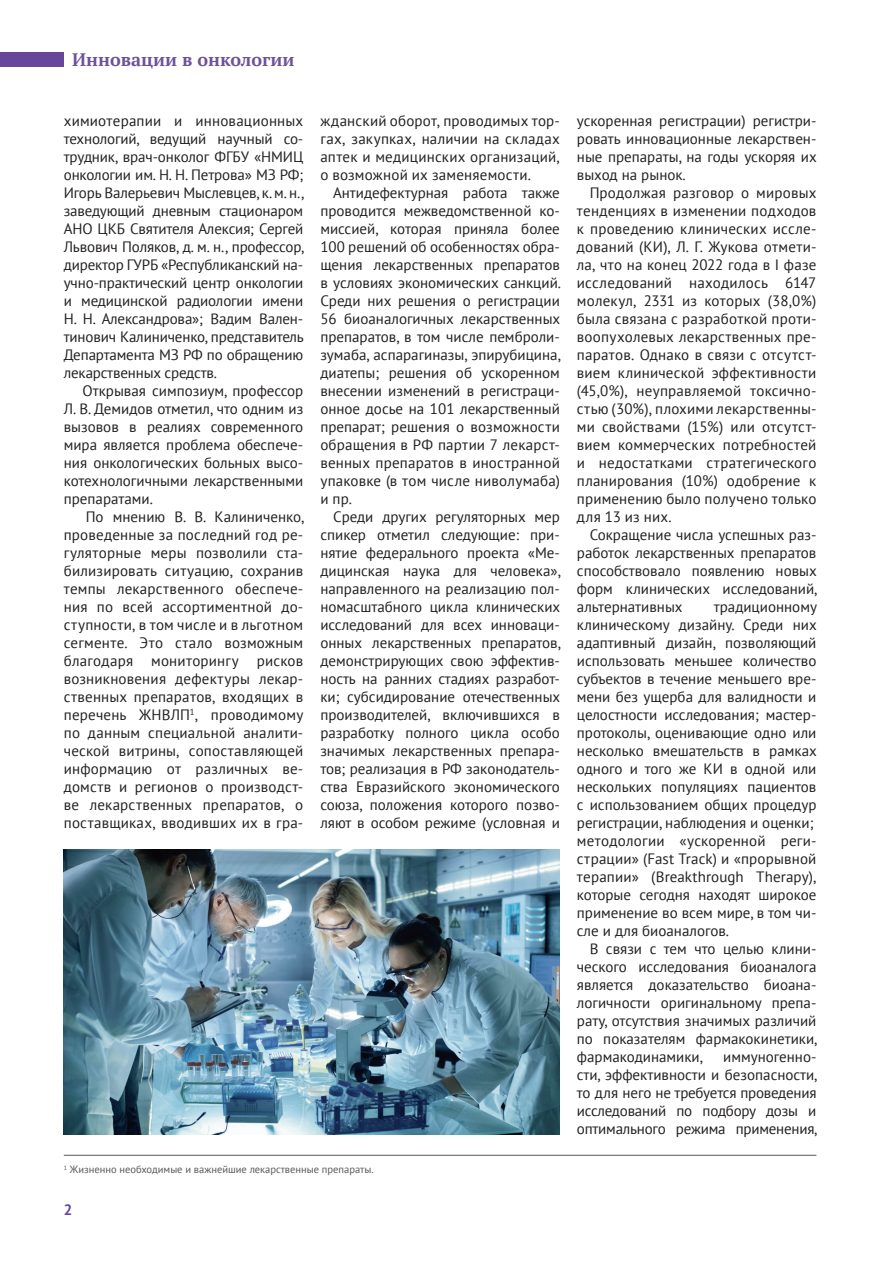
<style>
.page{position:relative;width:893px;height:1263px;background:#fff}
.page>*{position:absolute;margin:0;border:0;box-sizing:border-box;transform-origin:0 0}
.t1{font:700 18px "PT Serif";color:#6d5299}
.t2{font:15px/18px "PT Sans";color:#231f20;text-align:justify}
.t3{font:700 15px "PT Sans";color:#68469a}
.t4{font:10.5px "PT Sans";color:#57585a}
</style>
<div class="page">
<div style="left:0;top:52px;width:64px;height:14px;background:#68469a"></div>
<hr style="left:64px;top:1155px;width:752px;height:1px;background:#57585a">
<img style="left:64px;top:850px;width:496px;height:284px">
<p class="t1" style="left:72px;top:47px;width:224px">Инновации в онкологии</p>
<p class="t2" style="left:64px;top:112px;width:242px;text-align:left">химиотерапии и инновационных технологий, ведущий научный со&shy;трудник, врач-онколог ФГБУ «НМИЦ онкологии им. Н. Н. Петрова» МЗ РФ; Игорь Валерьевич Мыслевцев, к. м. н., заведующий дневным стационаром АНО ЦКБ Святителя Алексия; Сергей Львович Поляков, д. м. н., профессор, директор ГУРБ «Республиканский на&shy;учно-практический центр онкологии и медицинской радиологии имени Н. Н. Александрова»; Вадим Вален&shy;тинович Калиниченко, представитель Департамента МЗ РФ по обращению лекарственных средств.</p>
<p class="t2" style="left:64px;top:382px;width:241px;text-indent:19px">Открывая симпозиум, профессор Л. В. Демидов отметил, что одним из вызовов в реалиях современного мира является проблема обеспече&shy;ния онкологических больных высо&shy;котехнологичными лекарственными препаратами.</p>
<p class="t2" style="left:64px;top:508px;width:242px;text-indent:22px">По мнению В. В. Калиниченко, проведенные за последний год ре&shy;гуляторные меры позволили ста&shy;билизировать ситуацию, сохранив темпы лекарственного обеспече&shy;ния по всей ассортиментной до&shy;ступности, в том числе и в льготном сегменте. Это стало возможным благодаря мониторингу рисков возникновения дефектуры лекар&shy;ственных препаратов, входящих в перечень ЖНВЛП<sup>1</sup>, проводимому по данным специальной аналити&shy;ческой витрины, сопоставляющей информацию от различных ве&shy;домств и регионов о производст&shy;ве лекарственных препаратов, о поставщиках, вводивших их в гра-</p>
<p class="t2" style="left:320px;top:112px;width:241px">жданский оборот, проводимых тор&shy;гах, закупках, наличии на складах аптек и медицинских организаций, о возможной их заменяемости.</p>
<p class="t2" style="left:320px;top:184px;width:242px;text-align:left;text-indent:13px">Антидефектурная работа также проводится межведомственной ко&shy;миссией, которая приняла более<br>100 решений об особенностях обра&shy;щения лекарственных препаратов в условиях экономических санкций.<br>Среди них решения о регистрации<br>56 биоаналогичных лекарственных препаратов, в том числе пемброли&shy;зумаба, аспарагиназы, эпирубицина, диатепы; решения об ускоренном внесении изменений в регистраци&shy;онное досье на 101 лекарственный препарат; решения о возможности обращения в РФ партии 7 лекарст&shy;венных препаратов в иностранной упаковке (в том числе ниволумаба) и пр.</p>
<p class="t2" style="left:320px;top:508px;width:242px;text-indent:13px">Среди других регуляторных мер спикер отметил следующие: при&shy;нятие федерального проекта «Ме&shy;дицинская наука для человека», направленного на реализацию пол&shy;номасштабного цикла клинических исследований для всех инноваци&shy;онных лекарственных препаратов, демонстрирующих свою эффектив&shy;ность на ранних стадиях разработ&shy;ки; субсидирование отечественных производителей, включившихся в разработку полного цикла особо значимых лекарственных препара&shy;тов; реализация в РФ законодатель&shy;ства Евразийского экономического союза, положения которого позво&shy;ляют в особом режиме (условная и</p>
<p class="t4" style="left:64px;top:1163px;width:311px"><sup>1</sup> Жизненно необходимые и важнейшие лекарственные препараты.</p>
<p class="t3" style="left:64px;top:1200px;width:10px">2</p>
<p class="t2" style="left:577px;top:112px;width:241px">ускоренная регистрации) регистри&shy;ровать инновационные лекарствен&shy;ные препараты, на годы ускоряя их выход на рынок.</p>
<p class="t2" style="left:577px;top:184px;width:241px;text-indent:13px">Продолжая разговор о мировых тенденциях в изменении подходов к проведению клинических иссле&shy;дований (КИ), Л. Г. Жукова отмети&shy;ла, что на конец 2022 года в I фазе исследований находилось 6147 молекул, 2331 из которых (38,0%) была связана с разработкой проти&shy;воопухолевых лекарственных пре&shy;паратов. Однако в связи с отсутст&shy;вием клинической эффективности (45,0%), неуправляемой токсично&shy;стью (30%), плохими лекарственны&shy;ми свойствами (15%) или отсутст&shy;вием коммерческих потребностей и недостатками стратегического планирования (10%) одобрение к применению было получено только для 13 из них.</p>
<p class="t2" style="left:577px;top:526px;width:242px;text-indent:13px">Сокращение числа успешных раз&shy;работок лекарственных препаратов способствовало появлению новых форм клинических исследований, альтернативных</p>
<p class="t2" style="left:577px;top:598px;width:242px;text-align:left;text-indent:137px">традиционному клиническому дизайну. Среди них адаптивный дизайн, позволяющий использовать меньшее количество субъектов в течение меньшего вре&shy;мени без ущерба для валидности и целостности исследования; мастер&shy;протоколы, оценивающие одно или несколько вмешательств в рамках одного и того же КИ в одной или нескольких популяциях пациентов с использованием общих процедур регистрации, наблюдения и оценки; методологии «ускоренной реги&shy;страции» (Fast Track) и «прорывной терапии» (Breakthrough Therapy), которые сегодня находят широкое применение во всем мире, в том чи&shy;сле и для биоаналогов.</p>
<p class="t2" style="left:577px;top:940px;width:242px;text-align:left;text-indent:13px">В связи с тем что целью клини&shy;ческого исследования биоаналога является доказательство биоана&shy;логичности оригинальному препа&shy;рату, отсутствия значимых различий по показателям фармакокинетики, фармакодинамики,</p>
<p class="t2" style="left:577px;top:1048px;width:242px;text-indent:146px">иммуногенно&shy;сти, эффективности и безопасности, то для него не требуется проведения исследований по подбору дозы и оптимального режима применения,</p>
</div>
